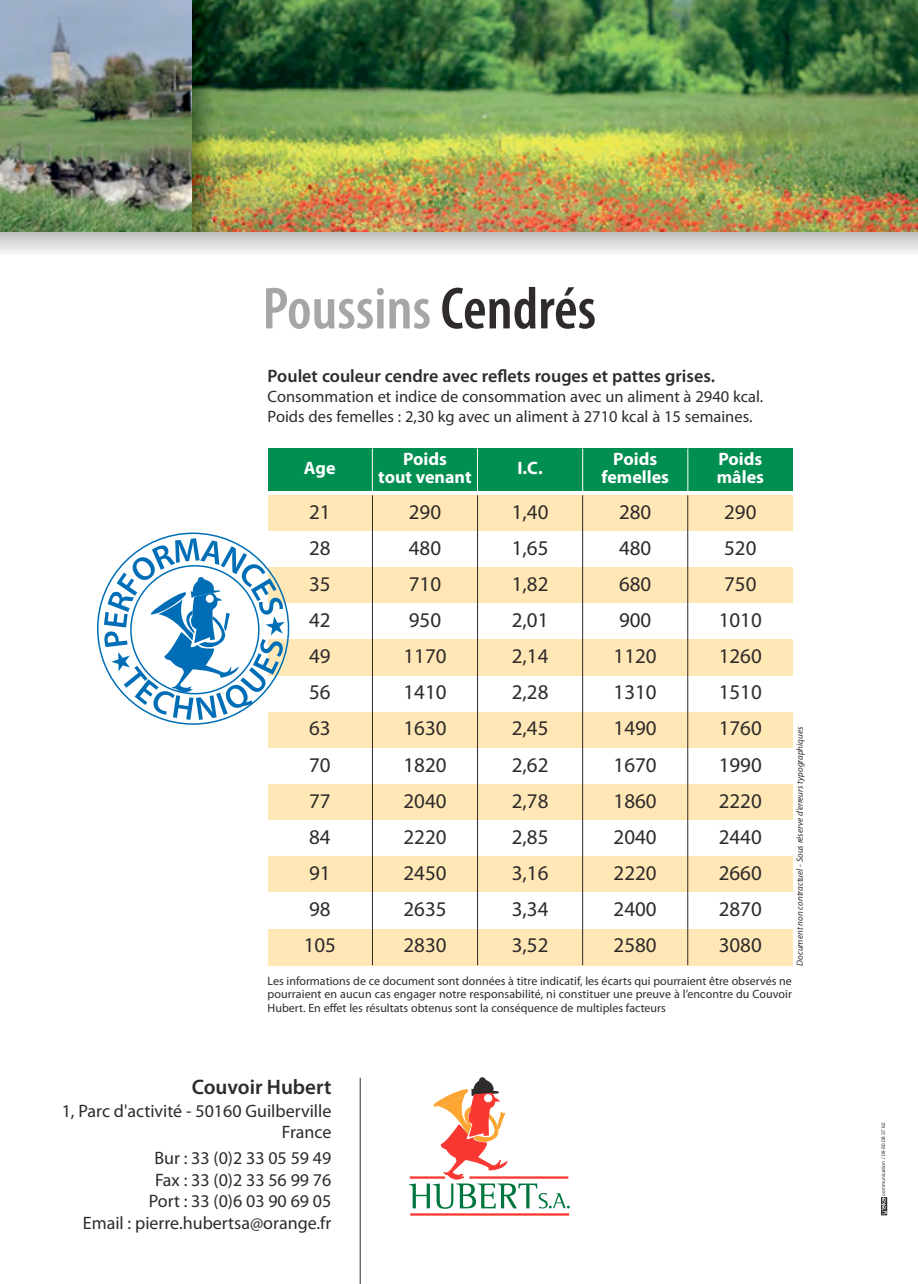
<style>
.page{position:relative;width:918px;height:1284px;background:#fff}
.page>*{position:absolute;margin:0;border:0;box-sizing:border-box;transform-origin:0 0}
.t1{font:600 condensed 60px "Myriad Pro";color:#a4a6a8}
.t2{font:21px "Myriad Pro";color:#2f2a2b}
.t3{font:600 21px "Myriad Pro";color:#2f2a2b}
.t4{font:18px/21.6px "Myriad Pro";color:#2f2a2b;text-align:right}
.t5{font:600 18px "Myriad Pro";color:#2f2a2b}
.t6{font:700 18px/18px "Myriad Pro";color:#fff;text-align:center}
.t7{font:16.5px/19.8px "Myriad Pro";color:#2f2a2b}
.t8{font:12px/13.5px "Myriad Pro";color:#2f2a2b;text-align:justify}
.t9{font:italic 9px "Myriad Pro";color:#2f2a2b}
.s1{color:#2f2a2b}
</style>
<div class="page">
<hr style="left:410px;top:1213px;width:159px;height:3px;background:#f83831">
<svg style="left:409px;top:1078px;width:161px;height:131px"></svg>
<img style="left:212px;top:0;width:706px;height:232px">
<hr style="left:360px;top:1078px;width:1px;height:206px;background:#2f2a2b">
<svg style="left:881px;top:1123px;width:6px;height:91px"></svg>
<div style="left:268px;top:495px;width:104px;height:36px;background:#ffe8b6"></div>
<div style="left:372px;top:495px;width:106px;height:36px;background:#ffe8b6"></div>
<div style="left:478px;top:495px;width:105px;height:36px;background:#ffe8b6"></div>
<div style="left:583px;top:495px;width:105px;height:36px;background:#ffe8b6"></div>
<div style="left:688px;top:495px;width:105px;height:36px;background:#ffe8b6"></div>
<div style="left:268px;top:568px;width:104px;height:36px;background:#ffe8b6"></div>
<div style="left:372px;top:568px;width:106px;height:36px;background:#ffe8b6"></div>
<div style="left:478px;top:568px;width:105px;height:36px;background:#ffe8b6"></div>
<div style="left:583px;top:568px;width:105px;height:36px;background:#ffe8b6"></div>
<div style="left:688px;top:568px;width:105px;height:36px;background:#ffe8b6"></div>
<div style="left:268px;top:640px;width:104px;height:36px;background:#ffe8b6"></div>
<div style="left:372px;top:640px;width:106px;height:36px;background:#ffe8b6"></div>
<div style="left:478px;top:640px;width:105px;height:36px;background:#ffe8b6"></div>
<div style="left:583px;top:640px;width:105px;height:36px;background:#ffe8b6"></div>
<div style="left:688px;top:640px;width:105px;height:36px;background:#ffe8b6"></div>
<div style="left:268px;top:712px;width:104px;height:36px;background:#ffe8b6"></div>
<div style="left:372px;top:712px;width:106px;height:36px;background:#ffe8b6"></div>
<div style="left:478px;top:712px;width:105px;height:36px;background:#ffe8b6"></div>
<div style="left:583px;top:712px;width:105px;height:36px;background:#ffe8b6"></div>
<div style="left:688px;top:712px;width:105px;height:36px;background:#ffe8b6"></div>
<div style="left:268px;top:784px;width:104px;height:37px;background:#ffe8b6"></div>
<div style="left:372px;top:784px;width:106px;height:37px;background:#ffe8b6"></div>
<div style="left:478px;top:784px;width:105px;height:37px;background:#ffe8b6"></div>
<div style="left:583px;top:784px;width:105px;height:37px;background:#ffe8b6"></div>
<div style="left:688px;top:784px;width:105px;height:37px;background:#ffe8b6"></div>
<div style="left:268px;top:857px;width:104px;height:36px;background:#ffe8b6"></div>
<div style="left:372px;top:857px;width:106px;height:36px;background:#ffe8b6"></div>
<div style="left:478px;top:857px;width:105px;height:36px;background:#ffe8b6"></div>
<div style="left:583px;top:857px;width:105px;height:36px;background:#ffe8b6"></div>
<div style="left:688px;top:857px;width:105px;height:36px;background:#ffe8b6"></div>
<div style="left:268px;top:929px;width:104px;height:36px;background:#ffe8b6"></div>
<div style="left:372px;top:929px;width:106px;height:36px;background:#ffe8b6"></div>
<div style="left:478px;top:929px;width:105px;height:36px;background:#ffe8b6"></div>
<div style="left:583px;top:929px;width:105px;height:36px;background:#ffe8b6"></div>
<div style="left:688px;top:929px;width:105px;height:36px;background:#ffe8b6"></div>
<hr style="left:372px;top:495px;width:1px;height:470px;background:#2f2a2b">
<hr style="left:477px;top:495px;width:1px;height:470px;background:#2f2a2b">
<hr style="left:582px;top:495px;width:1px;height:470px;background:#2f2a2b">
<hr style="left:687px;top:495px;width:1px;height:470px;background:#2f2a2b">
<div style="left:268px;top:449px;width:104px;height:42px;background:#008f51"></div>
<div style="left:372px;top:449px;width:106px;height:42px;background:#008f51"></div>
<div style="left:478px;top:449px;width:105px;height:42px;background:#008f51"></div>
<div style="left:583px;top:449px;width:105px;height:42px;background:#008f51"></div>
<div style="left:688px;top:449px;width:105px;height:42px;background:#008f51"></div>
<hr style="left:372px;top:449px;width:1px;height:42px;background:#fff">
<hr style="left:477px;top:449px;width:1px;height:42px;background:#fff">
<hr style="left:582px;top:449px;width:1px;height:42px;background:#fff">
<hr style="left:687px;top:449px;width:1px;height:42px;background:#fff">
<svg style="left:104px;top:538px;width:181px;height:182px"></svg>
<img style="left:191px;top:0;width:21px;height:232px">
<img style="left:0;top:0;width:191px;height:232px">
<h1 class="t1" style="left:263px;top:276px;width:335px">Poussins <span class="s1">Cendrés</span></h1>
<h3 class="t5" style="left:268px;top:364px;width:449px">Poulet couleur cendre avec reflets rouges et pattes grises.</h3>
<h3 class="t7" style="left:268px;top:387px;width:497px">Consommation et indice de consommation avec un aliment à 2940 kcal.<br>Poids des femelles : 2,30 kg avec un aliment à 2710 kcal à 15 semaines.</h3>
<h3 class="t6" style="left:304px;top:459px;width:33px">Age</h3>
<h3 class="t6" style="left:378px;top:450px;width:95px">Poids<br>tout venant</h3>
<h3 class="t6" style="left:518px;top:459px;width:27px">I.C.</h3>
<h3 class="t6" style="left:601px;top:450px;width:69px">Poids femelles</h3>
<h3 class="t6" style="left:717px;top:450px;width:49px;text-align:left">Poids mâles</h3>
<h2 class="t2" style="left:309px;top:499px;width:23px">21</h2>
<h2 class="t2" style="left:409px;top:499px;width:34px">290</h2>
<h2 class="t2" style="left:512px;top:499px;width:38px">1,40</h2>
<h2 class="t2" style="left:619px;top:499px;width:34px">280</h2>
<h2 class="t2" style="left:724px;top:499px;width:34px">290</h2>
<h2 class="t2" style="left:309px;top:535px;width:23px">28</h2>
<h2 class="t2" style="left:409px;top:535px;width:34px">480</h2>
<h2 class="t2" style="left:512px;top:535px;width:38px">1,65</h2>
<h2 class="t2" style="left:619px;top:535px;width:34px">480</h2>
<h2 class="t2" style="left:724px;top:535px;width:34px">520</h2>
<h2 class="t2" style="left:309px;top:571px;width:23px">35</h2>
<h2 class="t2" style="left:409px;top:571px;width:34px">710</h2>
<h2 class="t2" style="left:512px;top:571px;width:38px">1,82</h2>
<h2 class="t2" style="left:619px;top:571px;width:34px">680</h2>
<h2 class="t2" style="left:724px;top:571px;width:34px">750</h2>
<h2 class="t2" style="left:309px;top:607px;width:23px">42</h2>
<h2 class="t2" style="left:409px;top:607px;width:34px">950</h2>
<h2 class="t2" style="left:512px;top:607px;width:38px">2,01</h2>
<h2 class="t2" style="left:619px;top:607px;width:34px">900</h2>
<h2 class="t2" style="left:719px;top:607px;width:45px">1010</h2>
<h2 class="t2" style="left:309px;top:643px;width:23px">49</h2>
<h2 class="t2" style="left:403px;top:643px;width:45px">1170</h2>
<h2 class="t2" style="left:512px;top:643px;width:38px">2,14</h2>
<h2 class="t2" style="left:614px;top:643px;width:45px">1120</h2>
<h2 class="t2" style="left:719px;top:643px;width:45px">1260</h2>
<h2 class="t2" style="left:309px;top:679px;width:23px">56</h2>
<h2 class="t2" style="left:403px;top:679px;width:45px">1410</h2>
<h2 class="t2" style="left:512px;top:679px;width:38px">2,28</h2>
<h2 class="t2" style="left:614px;top:679px;width:45px">1310</h2>
<h2 class="t2" style="left:719px;top:679px;width:45px">1510</h2>
<h2 class="t2" style="left:309px;top:715px;width:23px">63</h2>
<h2 class="t2" style="left:403px;top:715px;width:45px">1630</h2>
<h2 class="t2" style="left:512px;top:715px;width:38px">2,45</h2>
<h2 class="t2" style="left:614px;top:715px;width:45px">1490</h2>
<h2 class="t2" style="left:719px;top:715px;width:45px">1760</h2>
<h2 class="t2" style="left:309px;top:752px;width:23px">70</h2>
<h2 class="t2" style="left:403px;top:752px;width:45px">1820</h2>
<h2 class="t2" style="left:512px;top:752px;width:38px">2,62</h2>
<h2 class="t2" style="left:614px;top:752px;width:45px">1670</h2>
<h2 class="t2" style="left:719px;top:752px;width:45px">1990</h2>
<h2 class="t2" style="left:309px;top:788px;width:23px">77</h2>
<h2 class="t2" style="left:403px;top:788px;width:45px">2040</h2>
<h2 class="t2" style="left:512px;top:788px;width:38px">2,78</h2>
<h2 class="t2" style="left:614px;top:788px;width:45px">1860</h2>
<h2 class="t2" style="left:719px;top:788px;width:45px">2220</h2>
<h2 class="t2" style="left:309px;top:824px;width:23px">84</h2>
<h2 class="t2" style="left:403px;top:824px;width:45px">2220</h2>
<h2 class="t2" style="left:512px;top:824px;width:38px">2,85</h2>
<h2 class="t2" style="left:614px;top:824px;width:45px">2040</h2>
<h2 class="t2" style="left:719px;top:824px;width:45px">2440</h2>
<h2 class="t2" style="left:309px;top:860px;width:23px">91</h2>
<h2 class="t2" style="left:403px;top:860px;width:45px">2450</h2>
<h2 class="t2" style="left:512px;top:860px;width:38px">3,16</h2>
<h2 class="t2" style="left:614px;top:860px;width:45px">2220</h2>
<h2 class="t2" style="left:719px;top:860px;width:45px">2660</h2>
<h2 class="t2" style="left:309px;top:896px;width:23px">98</h2>
<h2 class="t2" style="left:403px;top:896px;width:45px">2635</h2>
<h2 class="t2" style="left:512px;top:896px;width:38px">3,34</h2>
<h2 class="t2" style="left:614px;top:896px;width:45px">2400</h2>
<h2 class="t2" style="left:719px;top:896px;width:45px">2870</h2>
<h2 class="t2" style="left:304px;top:932px;width:34px">105</h2>
<h2 class="t2" style="left:403px;top:932px;width:45px">2830</h2>
<h2 class="t2" style="left:512px;top:932px;width:38px">3,52</h2>
<h2 class="t2" style="left:614px;top:932px;width:45px">2580</h2>
<h2 class="t2" style="left:719px;top:932px;width:45px">3080</h2>
<p class="t9" style="left:794px;top:966px;width:240px;rotate:-90deg">Document non contractuel - Sous réserve d’erreurs typographiques</p>
<p class="t8" style="left:268px;top:974px;width:526px">Les informations de ce document sont données à titre indicatif, les écarts qui pourraient être observés ne pourraient en aucun cas engager notre responsabilité, ni constituer une preuve à l’encontre du Couvoir Hubert. En effet les résultats obtenus sont la conséquence de multiples facteurs</p>
<h2 class="t3" style="left:192px;top:1073px;width:141px">Couvoir Hubert</h2>
<h3 class="t4" style="left:62px;top:1099px;width:271px">1, Parc d'activité - 50160 Guilberville<br>France</h3>
<h3 class="t4" style="left:83px;top:1147px;width:250px">Bur : 33 (0)2 33 05 59 49<br>Fax : 33 (0)2 33 56 99 76<br>Port : 33 (0)6 03 90 69 05<br>Email : pierre.hubertsa@orange.fr</h3>
</div>
